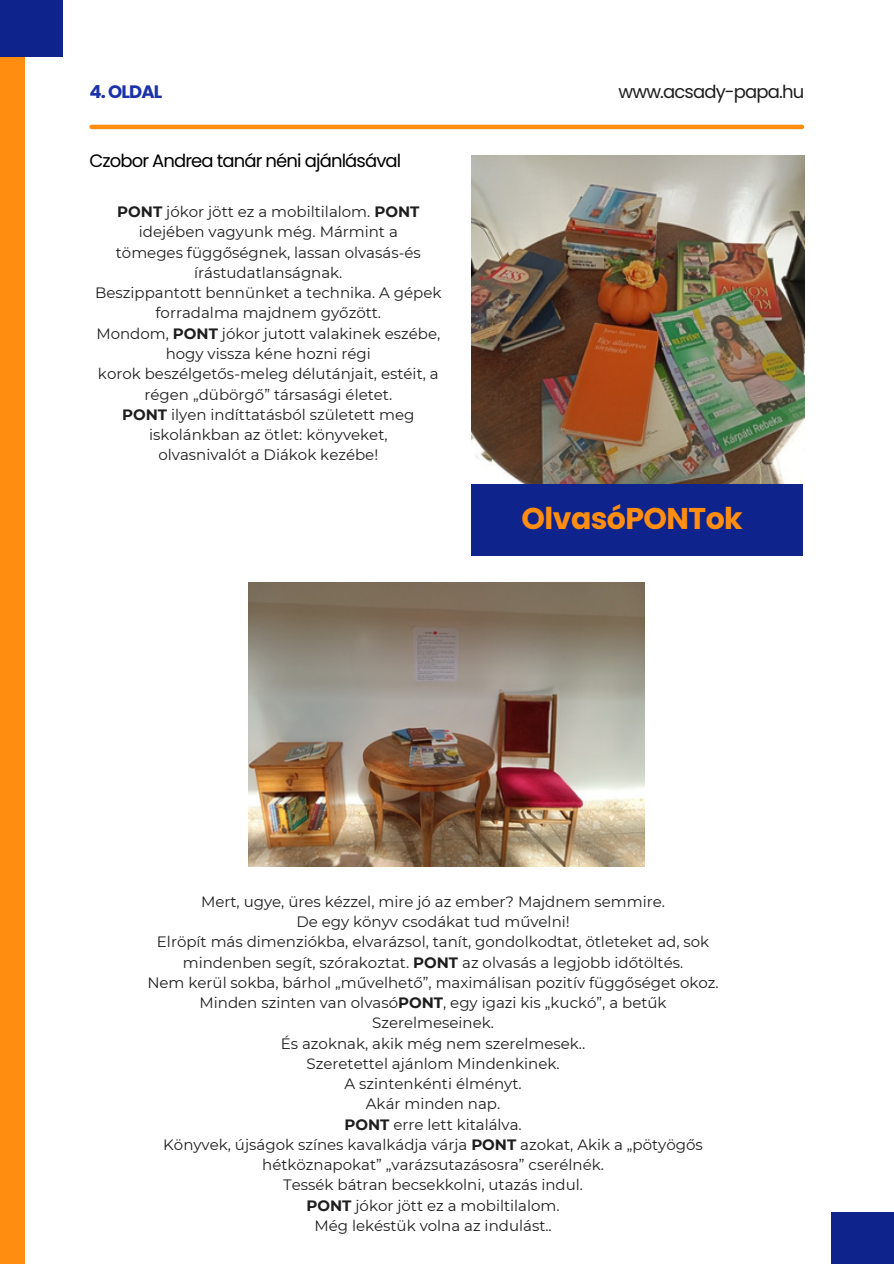
<style>
.page{position:relative;width:894px;height:1264px;background:#fff}
.page>*{position:absolute;margin:0;border:0;box-sizing:border-box;transform-origin:0 0}
.t1{font:700 30px "Poppins";letter-spacing:-.02em;color:#ff8d10}
.t2{font:18px "Poppins";letter-spacing:-.05em;color:#000}
.t3{font:18px "Poppins";letter-spacing:-.05em;color:#1e1e1e}
.t4{font:700 18px "Poppins";letter-spacing:-.05em;color:#1c32a8}
.t5{font:15px/20.2px "Montserrat";color:#1e1e1e;text-align:center}
.s1{font-weight:700}
</style>
<div class="page">
<div style="left:0;top:0;width:24px;height:1263px;background:#ff8d10"></div>
<img style="left:471px;top:156px;width:333px;height:328px">
<div style="left:0;top:0;width:63px;height:56px;background:#0f238d"></div>
<div style="left:831px;top:1212px;width:62px;height:51px;background:#0f238d"></div>
<div style="left:471px;top:484px;width:331px;height:72px;background:#0f238d"></div>
<img style="left:249px;top:583px;width:395px;height:283px">
<hr style="left:92px;top:125px;width:709px;height:4px;background:#ff8d10">
<h3 class="t4" style="left:90px;top:79px;width:74px">4. OLDAL</h3>
<p class="t3" style="left:618px;top:79px;width:187px">www.acsady-papa.hu</p>
<p class="t2" style="left:89px;top:148px;width:313px">Czobor Andrea tanár néni ajánlásával</p>
<p class="t5" style="left:117px;top:202px;width:303px"><span class="s1">PONT</span> jókor jött ez a mobiltilalom. <span class="s1">PONT </span>idejében vagyunk még. Mármint a</p>
<p class="t5" style="left:116px;top:242px;width:306px">tömeges függőségnek, lassan olvasás-és írástudatlanságnak.</p>
<p class="t5" style="left:95px;top:283px;width:348px">Beszippantott bennünket a technika. A gépek forradalma majdnem győzött.</p>
<p class="t5" style="left:96px;top:323px;width:345px">Mondom, <span class="s1">PONT</span> jókor jutott valakinek eszébe, hogy vissza kéne hozni régi</p>
<p class="t5" style="left:98px;top:364px;width:342px">korok beszélgetős-meleg délutánjait, estéit, a régen „dübörgő” társasági életet.</p>
<p class="t5" style="left:122px;top:404px;width:294px"><span class="s1">PONT</span> ilyen indíttatásból született meg iskolánkban az ötlet: könyveket,</p>
<h1 class="t5" style="left:158px;top:445px;width:221px">olvasnivalót a Diákok kezébe!</h1>
<p class="t1" style="left:521px;top:498px;width:222px">OlvasóPONTok</p>
<p class="t5" style="left:201px;top:891px;width:465px">Mert, ugye, üres kézzel, mire jó az ember? Majdnem semmire.</p>
<p class="t5" style="left:296px;top:911px;width:275px">De egy könyv csodákat tud művelni!</p>
<p class="t5" style="left:157px;top:931px;width:553px">Elröpít más dimenziókba, elvarázsol, tanít, gondolkodtat, ötleteket ad, sok</p>
<p class="t5" style="left:183px;top:952px;width:502px">mindenben segít, szórakoztat. <span class="s1">PONT</span> az olvasás a legjobb időtöltés.</p>
<p class="t5" style="left:147px;top:972px;width:572px">Nem kerül sokba, bárhol „művelhető”, maximálisan pozitív függőséget okoz.</p>
<p class="t5" style="left:199px;top:992px;width:468px">Minden szinten van olvasó<span class="s1">PONT</span>, egy igazi kis „kuckó”, a betűk</p>
<p class="t5" style="left:372px;top:1012px;width:123px">Szerelmeseinek.</p>
<p class="t5" style="left:281px;top:1033px;width:306px">És azoknak, akik még nem szerelmesek..</p>
<p class="t5" style="left:306px;top:1053px;width:254px">Szeretettel ajánlom Mindenkinek.</p>
<p class="t5" style="left:344px;top:1073px;width:179px">A szintenkénti élményt.</p>
<p class="t5" style="left:366px;top:1093px;width:136px">Akár minden nap.</p>
<p class="t5" style="left:344px;top:1114px;width:179px"><span class="s1">PONT</span> erre lett kitalálva.</p>
<p class="t5" style="left:163px;top:1134px;width:541px">Könyvek, újságok színes kavalkádja várja <span class="s1">PONT</span> azokat, Akik a „pötyögős</p>
<p class="t5" style="left:262px;top:1154px;width:343px">hétköznapokat” „varázsutazásosra” cserélnék.</p>
<p class="t5" style="left:283px;top:1174px;width:301px">Tessék bátran becsekkolni, utazás indul.</p>
<p class="t5" style="left:306px;top:1195px;width:254px"><span class="s1">PONT</span> jókor jött ez a mobiltilalom.</p>
<p class="t5" style="left:314px;top:1215px;width:239px">Még lekéstük volna az indulást..</p>
</div>
